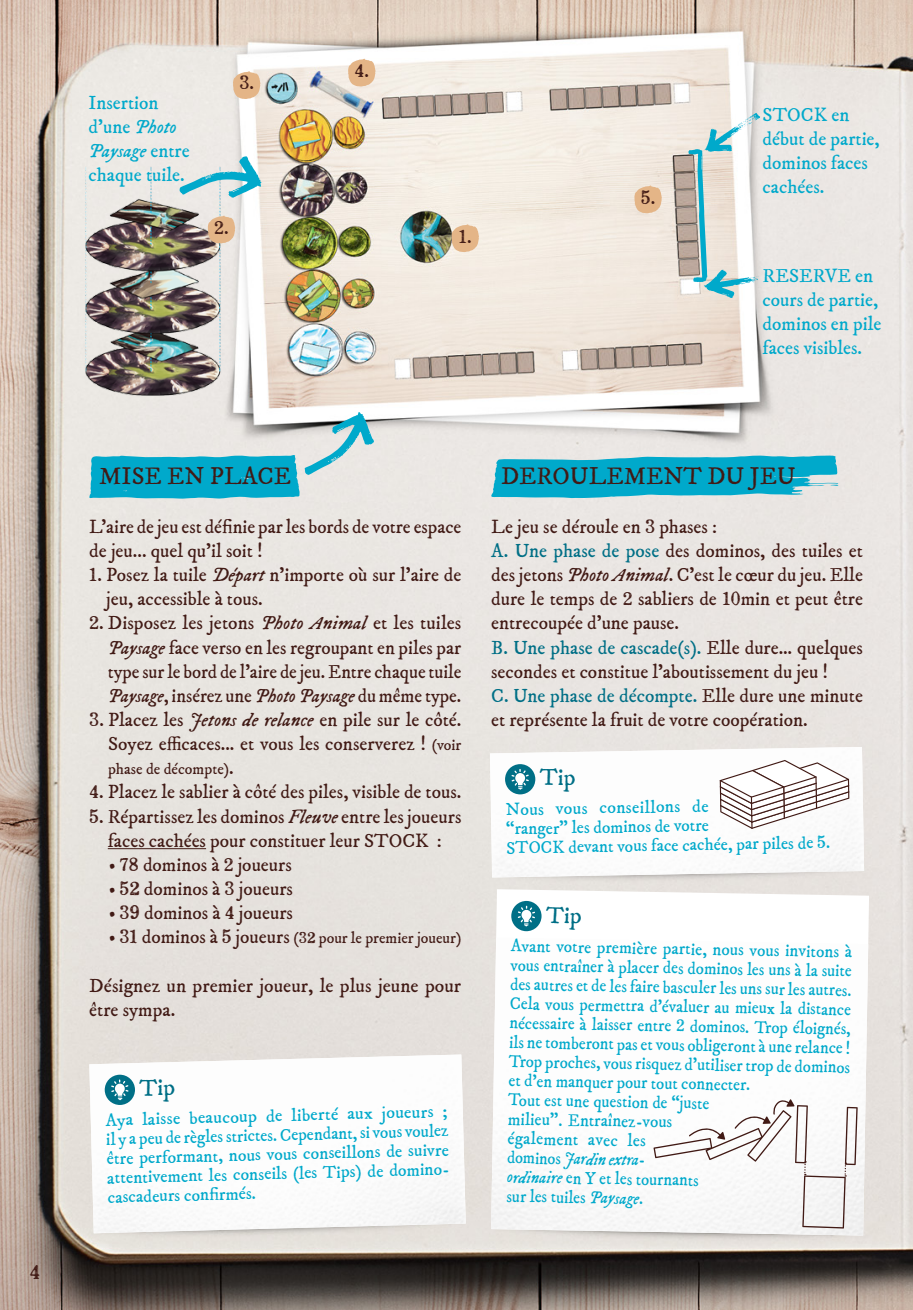
<style>
.page{position:relative;width:913px;height:1310px;background:#fff}
.page>*{position:absolute;margin:0;border:0;box-sizing:border-box;transform-origin:0 0}
.Titre_TXT_courant{font:24.5px "IM FELL DW Pica PRO Roman";color:#411a15}
.Texte_tips{font:500 21px "Appareo";color:#411a15}
.TXT_courant{font:19.25px/24.2px "IM FELL DW Pica PRO Roman";color:#411a15}
.Free_note_blue{font:19.25px/24.2px "IM FELL DW Pica PRO Roman";color:#00a9cb}
.Free_note_blue-2{font:500 19.25px "Appareo";color:#411a15}
.Texte_tips-2{font:17.5px/19.2px "IM FELL DW Pica PRO Roman";color:#00a9cb}
.Texte_tips-3{font:17.5px "IM FELL DW Pica PRO Roman";color:#00a9cb;scale:.95 1}
.TXT_courant-2{font:15.75px "IM FELL DW Pica PRO Roman";color:#411a15}
.s1{font-family:"IM FELL DW Pica PRO Roman";font-weight:400}
.s2{font-family:"IM FELL DW Pica PRO Italic"}
.s3{font-family:"Appareo";font-weight:500}
.s4{font-size:15.75px}
.s5{font-size:19.25px}
.s6{font-family:"Appareo";font-weight:500;font-size:19.25px}
.s7{color:#006f86}
</style>
<div class="page">
<img style="left:0;top:0;width:913px;height:1310px">
<img style="left:89px;top:1054px;width:377px;height:179px">
<svg style="left:104px;top:1074px;width:31px;height:31px"></svg>
<svg style="left:111px;top:1079px;width:17px;height:21px"></svg>
<svg style="left:491px;top:889px;width:378px;height:346px"></svg>
<img style="left:491px;top:937px;width:377px;height:298px">
<div style="left:511px;top:901px;width:31px;height:30px;background:#006f86;border-radius:50%"></div>
<svg style="left:518px;top:905px;width:17px;height:21px"></svg>
<img style="left:490px;top:747px;width:374px;height:130px">
<div style="left:505px;top:764px;width:30px;height:30px;background:#006f86;border-radius:50%"></div>
<svg style="left:511px;top:769px;width:18px;height:20px"></svg>
<img style="left:37px;top:117px;width:232px;height:320px">
<svg style="left:653px;top:1098px;width:204px;height:130px"></svg>
<svg style="left:451px;top:224px;width:28px;height:28px"></svg>
<svg style="left:208px;top:215px;width:27px;height:28px"></svg>
<svg style="left:233px;top:71px;width:27px;height:28px"></svg>
<svg style="left:348px;top:58px;width:27px;height:29px"></svg>
<svg style="left:634px;top:185px;width:28px;height:28px"></svg>
<svg style="left:491px;top:455px;width:347px;height:43px;background:#28b3cf"></svg>
<svg style="left:179px;top:156px;width:82px;height:42px;background:#aad7de"></svg>
<svg style="left:688px;top:113px;width:72px;height:185px"></svg>
<hr style="left:108px;top:848px;width:98px;height:1px;background:#411a15">
<svg style="left:89px;top:412px;width:285px;height:87px;background:#8dccd7"></svg>
<svg style="left:720px;top:760px;width:129px;height:69px"></svg>
<svg style="left:139px;top:1078px;width:36px;height:23px"></svg>
<svg style="left:546px;top:906px;width:35px;height:24px"></svg>
<svg style="left:540px;top:768px;width:35px;height:23px"></svg>
<p class="Texte_tips" style="left:29px;top:1257px;width:12px">4</p>
<p class="Free_note_blue-2" style="left:239px;top:70px;width:16px">3<span class="s1">.</span></p>
<p class="Free_note_blue-2" style="left:354px;top:57px;width:16px">4<span class="s1">.</span></p>
<p class="Free_note_blue" style="left:89px;top:91px;width:103px">Insertion d’une <span class="s2">Photo<br>Paysage</span> entre chaque tuile.</p>
<p class="Free_note_blue" style="left:762px;top:103px;width:119px">STOCK en début de partie, dominos faces cachées.</p>
<p class="Free_note_blue-2" style="left:641px;top:184px;width:16px">5<span class="s1">.</span></p>
<p class="Free_note_blue-2" style="left:214px;top:214px;width:16px">2<span class="s1">.</span></p>
<p class="Free_note_blue-2" style="left:459px;top:223px;width:14px">1<span class="s1">.</span></p>
<p class="Free_note_blue" style="left:762px;top:263px;width:117px">RESERVE en cours de partie,</p>
<p class="Free_note_blue" style="left:762px;top:312px;width:120px">dominos en pile faces visibles.</p>
<p class="Titre_TXT_courant" style="left:99px;top:461px;width:193px">MISE EN PLACE</p>
<p class="TXT_courant" style="left:89px;top:515px;width:374px">L’aire de jeu est définie par les bords de votre espace de jeu... quel qu’il soit !</p>
<p class="TXT_courant" style="left:106px;top:563px;width:357px;text-indent:-17px"><span class="s3">1</span>. Posez la tuile <span class="s2">Départ</span> n’importe où sur l’aire de jeu, accessible à tous.</p>
<p class="TXT_courant" style="left:108px;top:611px;width:355px;text-align:justify;text-indent:-19px"><span class="s3">2</span>. Disposez les jetons <span class="s2">Photo Animal</span> et les tuiles <span class="s2">Paysage</span> face verso en les regroupant en piles par type sur le bord de l’aire de jeu. Entre chaque tuile <span class="s2">Paysage</span>, insérez une <span class="s2">Photo Paysage</span> du même type.</p>
<p class="TXT_courant" style="left:89px;top:708px;width:374px;text-align:right"><span class="s3">3</span>. Placez les <span class="s2">Jetons de relance</span> en pile sur le côté.<br>Soyez efficaces... et vous les conserverez ! <span class="s4">(voir</span></p>
<p class="TXT_courant-2" style="left:108px;top:759px;width:127px">phase de décompte)<span class="s5">.</span></p>
<p class="TXT_courant" style="left:89px;top:780px;width:374px"><span class="s3">4</span>. Placez le sablier à côté des piles, visible de tous.</p>
<p class="TXT_courant" style="left:89px;top:804px;width:374px;text-align:center"><span class="s3">5</span>. Répartissez les dominos <span class="s2">Fleuve</span> entre les joueurs faces cachées pour constituer leur STOCK :</p>
<p class="TXT_courant" style="left:109px;top:853px;width:184px">• <span class="s3">78</span> dominos à <span class="s3">2</span> joueurs</p>
<p class="TXT_courant" style="left:109px;top:877px;width:185px">• <span class="s3">52</span> dominos à <span class="s3">3</span> joueurs</p>
<p class="TXT_courant" style="left:109px;top:901px;width:185px">• <span class="s3">39</span> dominos à <span class="s3">4</span> joueurs</p>
<p class="TXT_courant-2" style="left:109px;top:928px;width:354px"><span class="s5">•</span> <span class="s6">31</span> <span class="s5">dominos à</span> <span class="s6">5</span> <span class="s5">joueurs</span> (<span class="s3">32</span> pour le premier joueur)</p>
<p class="TXT_courant" style="left:89px;top:973px;width:373px">Désignez un premier joueur, le plus jeune pour être sympa.</p>
<p class="Texte_tips-2" style="left:106px;top:1109px;width:344px;text-align:justify;rotate:-1deg">Aya laisse beaucoup de liberté aux joueurs ; il y a peu de règles strictes. Cependant, si vous voulez être performant, nous vous conseillons de suivre</p>
<p class="Texte_tips-2" style="left:107px;top:1170px;width:345px;line-height:18.6px;rotate:-2deg">attentivement les conseils (les Tips) de domino&shy;cascadeurs confi rmés.</p>
<p class="Titre_TXT_courant" style="left:501px;top:461px;width:296px">DEROULEMENT DU JEU</p>
<p class="TXT_courant" style="left:491px;top:515px;width:227px">Le jeu se déroule en <span class="s3">3</span> phases :</p>
<p class="TXT_courant" style="left:491px;top:539px;width:373px;text-align:justify"><span class="s7">A. Une phase de pose</span> des dominos, des tuiles et des jetons <span class="s2">Photo Animal</span>. C’est le cœur du jeu. Elle dure le temps de <span class="s3">2</span> sabliers de <span class="s3">10</span>min et peut être entrecoupée d’une pause.</p>
<p class="TXT_courant" style="left:491px;top:635px;width:373px"><span class="s7">B. Une phase de cascade(s).</span> Elle dure… quelques secondes et constitue l’aboutissement du jeu !</p>
<p class="TXT_courant" style="left:491px;top:684px;width:373px"><span class="s7">C. Une phase de décompte.</span> Elle dure une minute et représente la fruit de votre coopération.</p>
<p class="Texte_tips-2" style="left:505px;top:800px;width:325px;rotate:-1deg">Nous vous conseillons de<br>“ranger” les dominos de votre<br>STOCK devant vous face cachée, par piles de <span class="s3">5</span>.</p>
<p class="Texte_tips-2" style="left:511px;top:936px;width:343px;rotate:1deg">Avant votre première partie, nous vous invitons à vous entraîner à placer des dominos les uns à la suite des autres et de les faire basculer les uns sur les autres.<br>Cela vous permettra d’évaluer au mieux la distance nécessaire à laisser entre <span class="s3">2</span> dominos. Trop éloignés, ils ne tomberont pas et vous obligeront à une relance !<br>Trop proches, vous risquez d’utiliser trop de dominos et d’en manquer pour tout connecter.<br>Tout est une question de “juste<br>milieu”. Entraînez-vous<br>également avec les<br>dominos <span class="s2">Jardin extra-<br>ordinaire</span> en Y et les tournants</p>
<p class="Texte_tips-3" style="left:507px;top:1185px;width:145px;rotate:1deg">sur les tuiles <span class="s2">Paysage</span>.</p>
</div>
